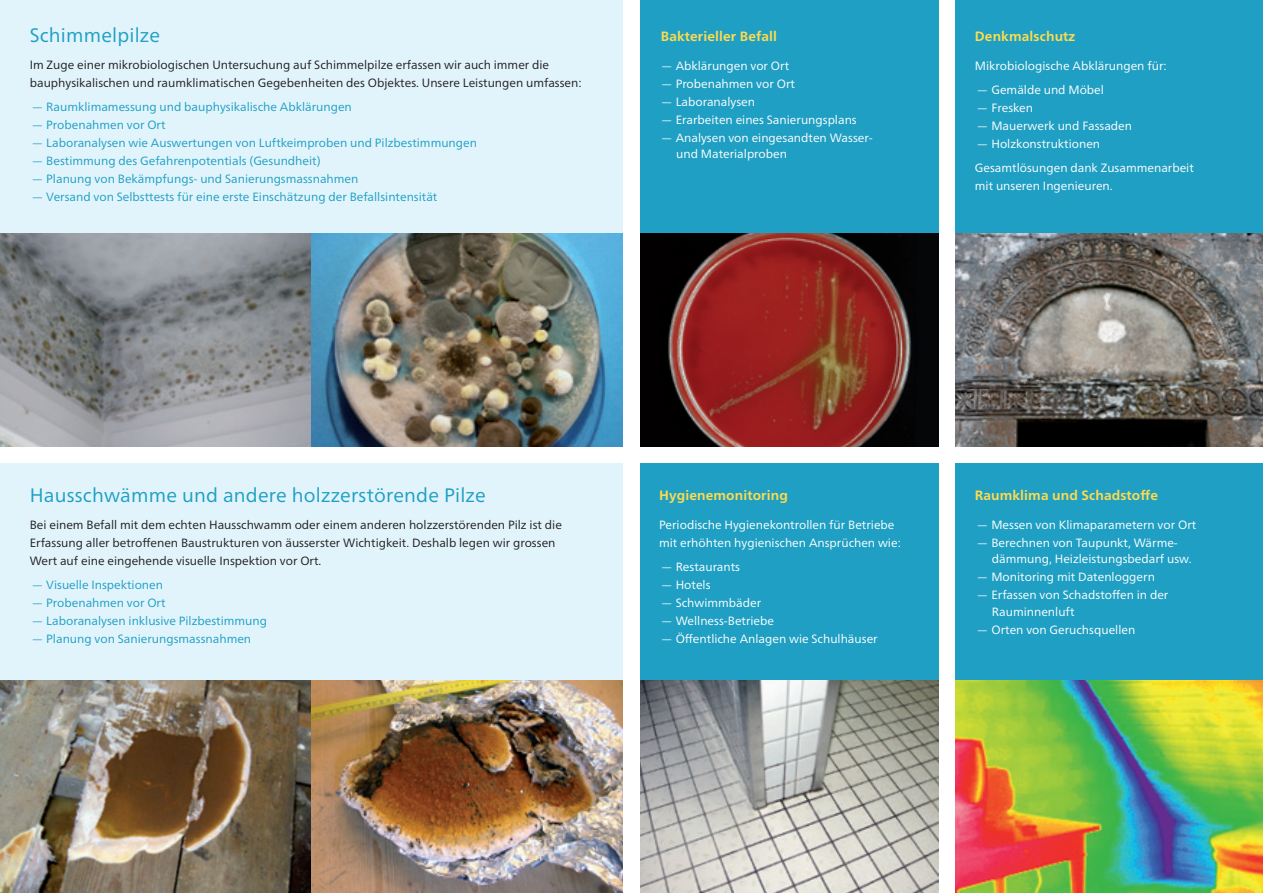
<style>
.page{position:relative;width:1263px;height:893px;background:#fff}
.page>*{position:absolute;margin:0;border:0;box-sizing:border-box;transform-origin:0 0}
.t1{font:19.5px "Frutiger Neue LT Pro";letter-spacing:.01em;color:#1f9fc3}
.t2{font:700 13.5px "Frutiger Neue LT Pro";letter-spacing:.01em;color:#ffdc4e}
.t3{font:12px/16.5px "Frutiger Neue LT Pro";color:#fff}
.t4{font:12px "Frutiger Neue LT Pro";color:#1f9fc3}
.t5{font:12px/18px "Frutiger Neue LT Pro";color:#231f20}
</style>
<div class="page">
<div style="left:640px;top:0;width:299px;height:446px;background:#1f9fc3"></div>
<div style="left:640px;top:463px;width:299px;height:430px;background:#1f9fc3"></div>
<div style="left:956px;top:0;width:307px;height:446px;background:#1f9fc3"></div>
<div style="left:956px;top:463px;width:307px;height:430px;background:#1f9fc3"></div>
<div style="left:0;top:463px;width:623px;height:430px;background:#e1f4fc"></div>
<div style="left:0;top:0;width:623px;height:446px;background:#e1f4fc"></div>
<img style="left:956px;top:234px;width:307px;height:212px">
<img style="left:0;top:234px;width:311px;height:212px">
<img style="left:640px;top:680px;width:299px;height:213px">
<img style="left:0;top:680px;width:311px;height:213px">
<img style="left:640px;top:234px;width:299px;height:212px">
<img style="left:311px;top:234px;width:312px;height:212px">
<img style="left:956px;top:680px;width:307px;height:213px">
<img style="left:311px;top:680px;width:312px;height:213px">
<h1 class="t1" style="left:30px;top:24px;width:132px">Schimmelpilze</h1>
<p class="t5" style="left:30px;top:56px;width:553px">Im Zuge einer mikrobiologischen Untersuchung auf Schimmelpilze erfassen wir auch immer die bauphysikalischen und raumklimatischen Gegebenheiten des Objektes. Unsere Leistungen umfassen:</p>
<p class="t4" style="left:31px;top:100px;width:322px">— Raumklimamessung und bauphysikalische Abklärungen</p>
<p class="t4" style="left:31px;top:118px;width:136px">— Probenahmen vor Ort</p>
<p class="t4" style="left:31px;top:136px;width:447px">— Laboranalysen wie Auswertungen von Luftkeimproben und Pilzbestimmungen</p>
<p class="t4" style="left:31px;top:154px;width:291px">— Bestimmung des Gefahrenpotentials (Gesundheit)</p>
<p class="t4" style="left:31px;top:172px;width:328px">— Planung von Bekämpfungs- und Sanierungsmassnahmen</p>
<p class="t4" style="left:31px;top:190px;width:407px">— Versand von Selbsttests für eine erste Einschätzung der Befallsintensität</p>
<p class="t2" style="left:661px;top:28px;width:118px">Bakterieller Befall</p>
<p class="t3" style="left:661px;top:57px;width:130px">— Abklärungen vor Ort</p>
<p class="t3" style="left:661px;top:75px;width:136px">— Probenahmen vor Ort</p>
<p class="t3" style="left:661px;top:93px;width:96px">— Laboranalysen</p>
<p class="t3" style="left:661px;top:111px;width:197px">— Erarbeiten eines Sanierungsplans</p>
<p class="t3" style="left:676px;top:129px;width:198px;text-indent:-15px">— Analysen von eingesandten Wasser&shy;und Materialproben</p>
<p class="t2" style="left:975px;top:28px;width:102px">Denkmalschutz</p>
<p class="t3" style="left:975px;top:57px;width:193px">Mikrobiologische Abklärungen für:</p>
<p class="t3" style="left:976px;top:81px;width:129px">— Gemälde und Möbel</p>
<p class="t3" style="left:976px;top:99px;width:58px">— Fresken</p>
<p class="t3" style="left:976px;top:117px;width:157px">— Mauerwerk und Fassaden</p>
<p class="t3" style="left:975px;top:131px;width:220px;line-height:24px">— Holzkonstruktionen<br>Gesamtlösungen dank Zusammenarbeit</p>
<p class="t3" style="left:975px;top:177px;width:139px">mit unseren Ingenieuren.</p>
<h1 class="t1" style="left:30px;top:483px;width:457px">Hausschwämme und andere holzzerstörende Pilze</h1>
<p class="t5" style="left:30px;top:515px;width:534px">Bei einem Befall mit dem echten Hausschwamm oder einem anderen holzzerstörenden Pilz ist die<br>Erfassung aller betroffenen Baustrukturen von äusserster Wichtigkeit. Deshalb legen wir grossen<br>Wert auf eine eingehende visuelle Inspektion vor Ort.</p>
<p class="t4" style="left:31px;top:577px;width:133px">— Visuelle Inspektionen</p>
<p class="t4" style="left:31px;top:595px;width:136px">— Probenahmen vor Ort</p>
<p class="t4" style="left:31px;top:613px;width:237px">— Laboranalysen inklusive Pilzbestimmung</p>
<p class="t4" style="left:31px;top:631px;width:221px">— Planung von Sanierungsmassnahmen</p>
<p class="t2" style="left:659px;top:488px;width:130px">Hygienemonitoring</p>
<p class="t3" style="left:659px;top:516px;width:243px;line-height:18px">Periodische Hygienekontrollen für Betriebe mit erhöhten hygienischen Ansprüchen wie:</p>
<p class="t3" style="left:661px;top:558px;width:81px">— Restaurants</p>
<p class="t3" style="left:661px;top:576px;width:51px">— Hotels</p>
<p class="t3" style="left:661px;top:594px;width:102px">— Schwimmbäder</p>
<p class="t3" style="left:661px;top:612px;width:115px">— Wellness-Betriebe</p>
<p class="t3" style="left:661px;top:630px;width:218px">— Öffentliche Anlagen wie Schulhäuser</p>
<p class="t2" style="left:975px;top:488px;width:185px">Raumklima und Schadstoffe</p>
<p class="t3" style="left:976px;top:516px;width:221px">— Messen von Klimaparametern vor Ort</p>
<p class="t3" style="left:992px;top:534px;width:201px;text-indent:-15px">— Berechnen von Taupunkt, Wärme&shy;dämmung, Heizleistungsbedarf usw.</p>
<p class="t3" style="left:976px;top:569px;width:180px">— Monitoring mit Datenloggern</p>
<p class="t3" style="left:992px;top:587px;width:178px;text-indent:-15px">— Erfassen von Schadstoffen in der<br>Rauminnenluft</p>
<p class="t3" style="left:976px;top:621px;width:160px">— Orten von Geruchsquellen</p>
</div>
